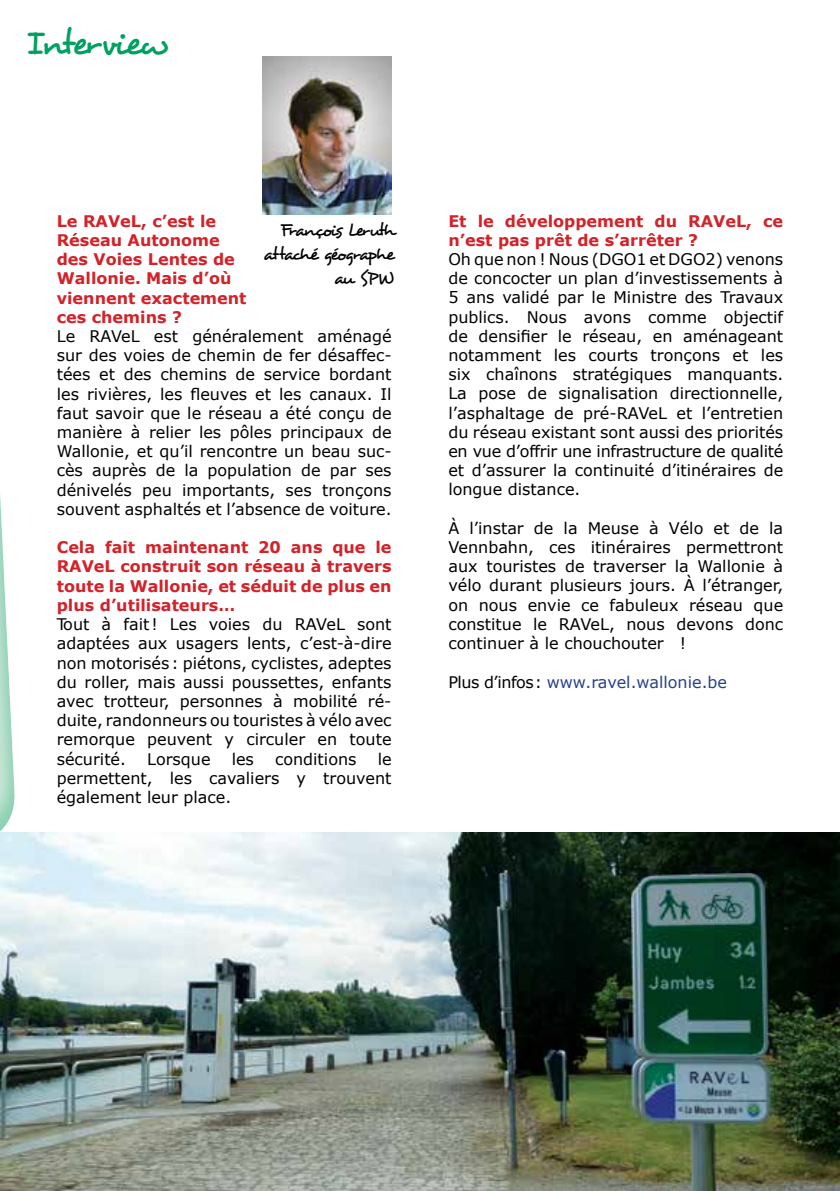
<style>
.page{position:relative;width:840px;height:1191px;background:#fff}
.page>*{position:absolute;margin:0;border:0;box-sizing:border-box;transform-origin:0 0}
.t1{font:36px "Desyrel";letter-spacing:-.075em;color:#00a160}
.t2{font:18px/24px "Desyrel";letter-spacing:-.095em;color:#000;text-align:right}
.t3{font:16px/19.2px "Verdana";color:#000;text-align:justify}
.t4{font:700 16px/19.2px "Verdana";color:#d2232a}
.t5{font:16px "Verdana";letter-spacing:-.01em;color:#25408f}
.s1{color:#000}
</style>
<div class="page">
<img style="left:0;top:832px;width:839px;height:359px">
<svg style="left:0;top:494px;width:45px;height:419px"></svg>
<img style="left:262px;top:57px;width:129px;height:157px">
<h1 class="t1" style="left:26px;top:21px;width:144px">Interview</h1>
<p class="t2" style="left:263px;top:218px;width:133px">François Leruth attaché géographe au SPW</p>
<p class="t4" style="left:448px;top:211px;width:336px">Et le développement du RAVeL, ce n’est pas prêt de s’arrêter ?</p>
<p class="t4" style="left:57px;top:211px;width:191px">Le RAVeL, c’est le<br>Réseau Autonome des Voies Lentes de<br>Wallonie. Mais d’où viennent exactement ces chemins ?</p>
<p class="t3" style="left:57px;top:326px;width:336px">Le RAVeL est généralement aménagé sur des voies de chemin de fer désaffec&shy;tées et des chemins de service bordant les rivières, les fleuves et les canaux. Il faut savoir que le réseau a été conçu de manière à relier les pôles principaux de Wallonie, et qu’il rencontre un beau suc&shy;cès auprès de la population de par ses dénivelés peu importants, ses tronçons souvent asphaltés et l’absence de voiture.</p>
<p class="t4" style="left:57px;top:537px;width:336px;text-align:justify">Cela fait maintenant 20 ans que le RAVeL construit son réseau à travers toute la Wallonie, et séduit de plus en plus d’utilisateurs…</p>
<p class="t3" style="left:57px;top:614px;width:336px">Tout à fait! Les voies du RAVeL sont adaptées aux usagers lents, c’est-à-dire non motorisés: piétons, cyclistes, adeptes du roller, mais aussi poussettes, enfants avec trotteur, personnes à mobilité ré&shy;duite, randonneurs ou touristes à vélo avec remorque peuvent y circuler en toute sécurité.</p>
<p class="t3" style="left:448px;top:249px;width:336px">Oh que non ! Nous (DGO1 et DGO2) venons de concocter un plan d’investissements à 5 ans validé par le Ministre des Travaux publics. Nous avons comme objectif de densifier le réseau, en aménageant notamment les courts tronçons et les six chaînons stratégiques manquants.<br>La pose de signalisation directionnelle, l’asphaltage de pré-RAVeL et l’entretien du réseau existant sont aussi des priorités en vue d’offrir une infrastructure de qualité et d’assurer la continuité d’itinéraires de longue distance.</p>
<p class="t3" style="left:448px;top:518px;width:336px">À l’instar de la Meuse à Vélo et de la Vennbahn, ces itinéraires permettront aux touristes de traverser la Wallonie à vélo durant plusieurs jours. À l’étranger, on nous envie ce fabuleux réseau que constitue le RAVeL, nous devons donc continuer à le chouchouter !</p>
<p class="t5" style="left:448px;top:670px;width:280px"><span class="s1">Plus d’infos:</span> www.ravel.wallonie.be</p>
<p class="t3" style="left:57px;top:749px;width:336px;text-indent:321px">le permettent, les cavaliers y trouvent également leur place.</p>
<p class="t3" style="left:147px;top:749px;width:65px">Lorsque</p>
<p class="t3" style="left:231px;top:749px;width:24px">les</p>
<p class="t3" style="left:275px;top:749px;width:83px">conditions</p>
</div>
